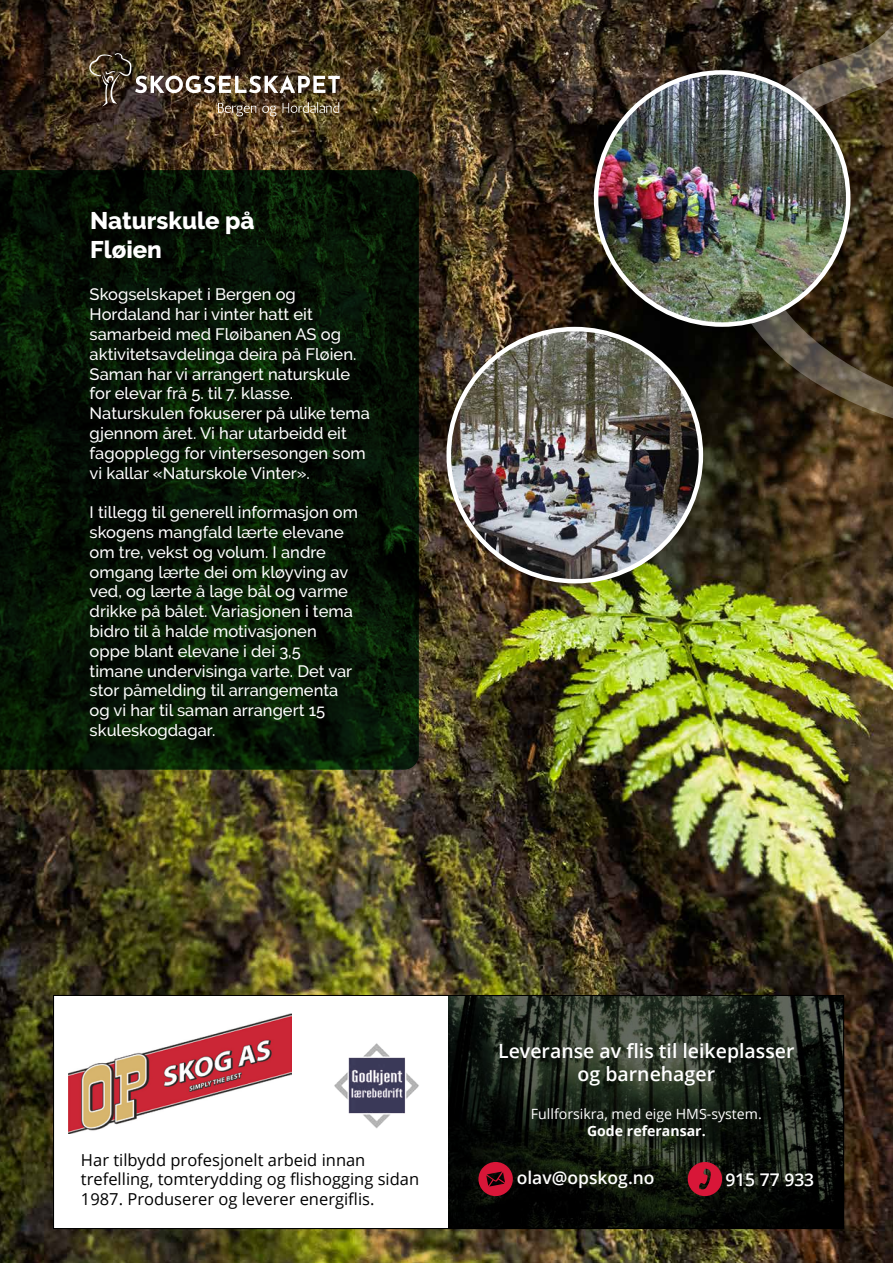
<style>
.page{position:relative;width:893px;height:1263px;background:#fff}
.page>*{position:absolute;margin:0;border:0;box-sizing:border-box;transform-origin:0 0}
.t1{font:800 24px/28.8px "Raleway";color:#fff}
.t2{font:600 19.5px/23.4px "Open Sans";color:#fff;text-align:center}
.t3{font:600 17.55px "Open Sans";color:#fff}
.t4{font:500 16.5px/19.8px "Raleway";color:#fff}
.t5{font:16.5px/19.8px "Open Sans";color:#000}
.t6{font:14.1px "Open Sans";color:#fff}
.t7{font:700 14.1px "Open Sans";color:#fff}
</style>
<div class="page">
<img style="left:0;top:0;width:893px;height:1263px">
<svg style="left:721px;top:0;width:172px;height:438px;background:#433725"></svg>
<div style="left:55px;top:995px;width:787px;height:233px;background:#fff"></div>
<img style="left:69px;top:1014px;width:222px;height:119px">
<svg style="left:449px;top:997px;width:393px;height:229px;background:#181e16"></svg>
<svg style="left:688px;top:1162px;width:34px;height:34px"></svg>
<svg style="left:478px;top:1162px;width:35px;height:34px"></svg>
<img style="left:334px;top:1043px;width:85px;height:86px">
<div style="left:53px;top:995px;width:791px;height:234px;border:1px solid #000"></div>
<svg style="left:0;top:170px;width:419px;height:600px;background:#061404"></svg>
<img style="left:596px;top:72px;width:252px;height:253px;border-radius:126px">
<img style="left:449px;top:329px;width:252px;height:252px;border-radius:126px">
<img style="left:89px;top:53px;width:251px;height:63px">
<h1 class="t1" style="left:90px;top:206px;width:166px">Naturskule på<br>Fløien</h1>
<p class="t4" style="left:90px;top:285px;width:282px">Skogselskapet i Bergen og<br>Hordaland har i vinter hatt eit samarbeid med Fløibanen AS og aktivitetsavdelinga deira på Fløien.<br>Saman har vi arrangert naturskule for elevar frå 5. til 7. klasse.<br>Naturskulen fokuserer på ulike tema gjennom året. Vi har utarbeidd eit fagopplegg for vintersesongen som vi kallar «Naturskole Vinter».</p>
<p class="t4" style="left:90px;top:502px;width:270px">I tillegg til generell informasjon om skogens mangfald lærte elevane om tre, vekst og volum. I andre omgang lærte dei om kløyving av ved, og lærte å lage bål og varme drikke på bålet. Variasjonen i tema bidro til å halde motivasjonen oppe blant elevane i dei 3,5 timane undervisinga varte. Det var stor påmelding til arrangementa og vi har til saman arrangert 15 skuleskogdagar.</p>
<p class="t5" style="left:81px;top:1149px;width:340px">Har tilbydd profesjonelt arbeid innan -trefelling, tomterydding og flishogging sidan<br>1987. Produserer og leverer energiflis.</p>
<p class="t2" style="left:498px;top:1039px;width:298px">Leveranse av flis til leikeplasser og barnehager</p>
<p class="t6" style="left:531px;top:1104px;width:232px">Fullforsikra, med eige HMS-system.</p>
<p class="t7" style="left:587px;top:1121px;width:120px">Gode referansar.</p>
<p class="t3" style="left:517px;top:1165px;width:139px">olav@opskog.no</p>
<p class="t3" style="left:725px;top:1167px;width:90px">915 77 933</p>
</div>
